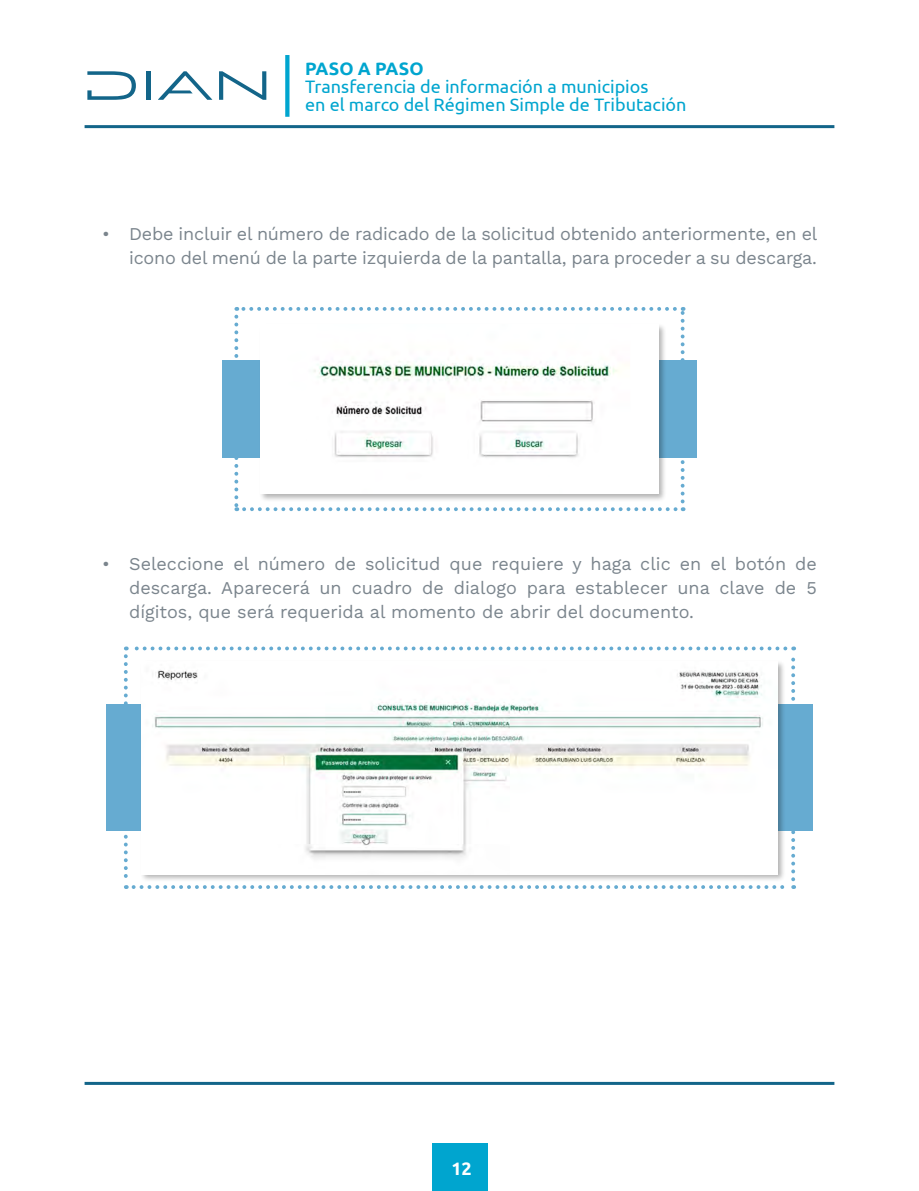
<style>
.page{position:relative;width:919px;height:1191px;background:#fff}
.page>*{position:absolute;margin:0;border:0;box-sizing:border-box;transform-origin:0 0}
.t1{font:18px/24px "Work Sans";letter-spacing:-.01em;color:#7b858d;text-align:right}
.t2{font:18px/18px "Ubuntu";color:#00a5cf}
.t3{font:700 18px "Ubuntu";color:#00a5cf}
.t4{font:700 18px "Ubuntu";color:#fff}
</style>
<div class="page">
<hr style="left:85px;top:1082px;width:749px;height:3px;background:#136589">
<hr style="left:85px;top:125px;width:749px;height:3px;background:#136589">
<svg style="left:158px;top:71px;width:54px;height:29px"></svg>
<svg style="left:87px;top:71px;width:49px;height:29px"></svg>
<hr style="left:146px;top:71px;width:4px;height:29px;background:#136589">
<svg style="left:219px;top:71px;width:47px;height:29px"></svg>
<svg style="left:285px;top:55px;width:4px;height:62px"></svg>
<div style="left:432px;top:1143px;width:56px;height:48px;background:#00a5cf"></div>
<svg style="left:234px;top:307px;width:450px;height:204px"></svg>
<div style="left:222px;top:360px;width:474px;height:98px;background:#66abd1"></div>
<div style="left:259px;top:323px;width:407px;height:179px;background:#000;opacity:.3"></div>
<img style="left:261px;top:325px;width:397px;height:168px">
<svg style="left:124px;top:646px;width:671px;height:243px"></svg>
<div style="left:106px;top:704px;width:706px;height:127px;background:#66abd1"></div>
<div style="left:140px;top:659px;width:646px;height:223px;background:#000;opacity:.3"></div>
<img style="left:141px;top:661px;width:636px;height:213px">
<p class="t3" style="left:305px;top:58px;width:120px">PASO A PASO</p>
<p class="t2" style="left:305px;top:77px;width:383px">Transferencia de información a municipios<br>en el marco del Régimen Simple de Tributación</p>
<p class="t1" style="left:102px;top:221px;width:716px">• Debe incluir el número de radicado de la solicitud obtenido anteriormente, en el icono del menú de la parte izquierda de la pantalla, para proceder a su descarga.</p>
<p class="t1" style="left:129px;top:551px;width:689px;text-align:justify;text-indent:-27px">• Seleccione el número de solicitud que requiere y haga clic en el botón de descarga. Aparecerá un cuadro de dialogo para establecer una clave de 5 dígitos, que será requerida al momento de abrir del documento.</p>
<p class="t4" style="left:451px;top:1158px;width:22px">12</p>
</div>
